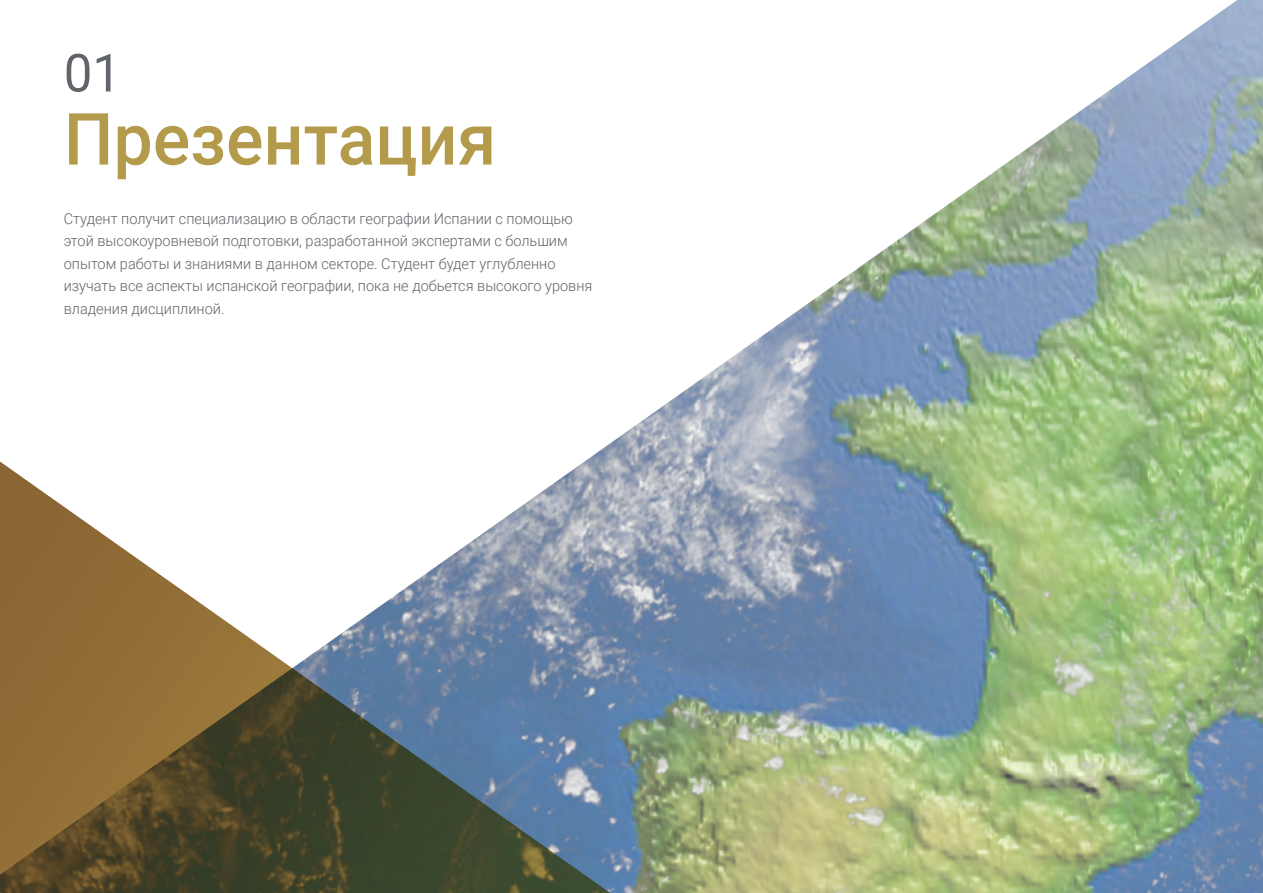
<style>
.page{position:relative;width:1263px;height:893px;background:#fff}
.page>*{position:absolute;margin:0;border:0;box-sizing:border-box;transform-origin:0 0}
.t1{font:500 72px "Roboto";color:#b39b4b}
.t2{font:52.5px "Roboto";color:#61646a}
.t3{font:300 15px/22.5px "Roboto";color:#61646a}
</style>
<div class="page">
<img style="left:606px;top:0;width:657px;height:893px">
<svg style="left:0;top:446px;width:640px;height:447px"></svg>
<h2 class="t2" style="left:64px;top:36px;width:59px">01</h2>
<h1 class="t1" style="left:64px;top:89px;width:434px">Презентация</h1>
<p class="t3" style="left:64px;top:207px;width:530px">Студент получит специализацию в области географии Испании с помощью этой высокоуровневой подготовки, разработанной экспертами с большим опытом работы и знаниями в данном секторе. Студент будет углубленно изучать все аспекты испанской географии, пока не добьется высокого уровня владения дисциплиной.</p>
</div>
